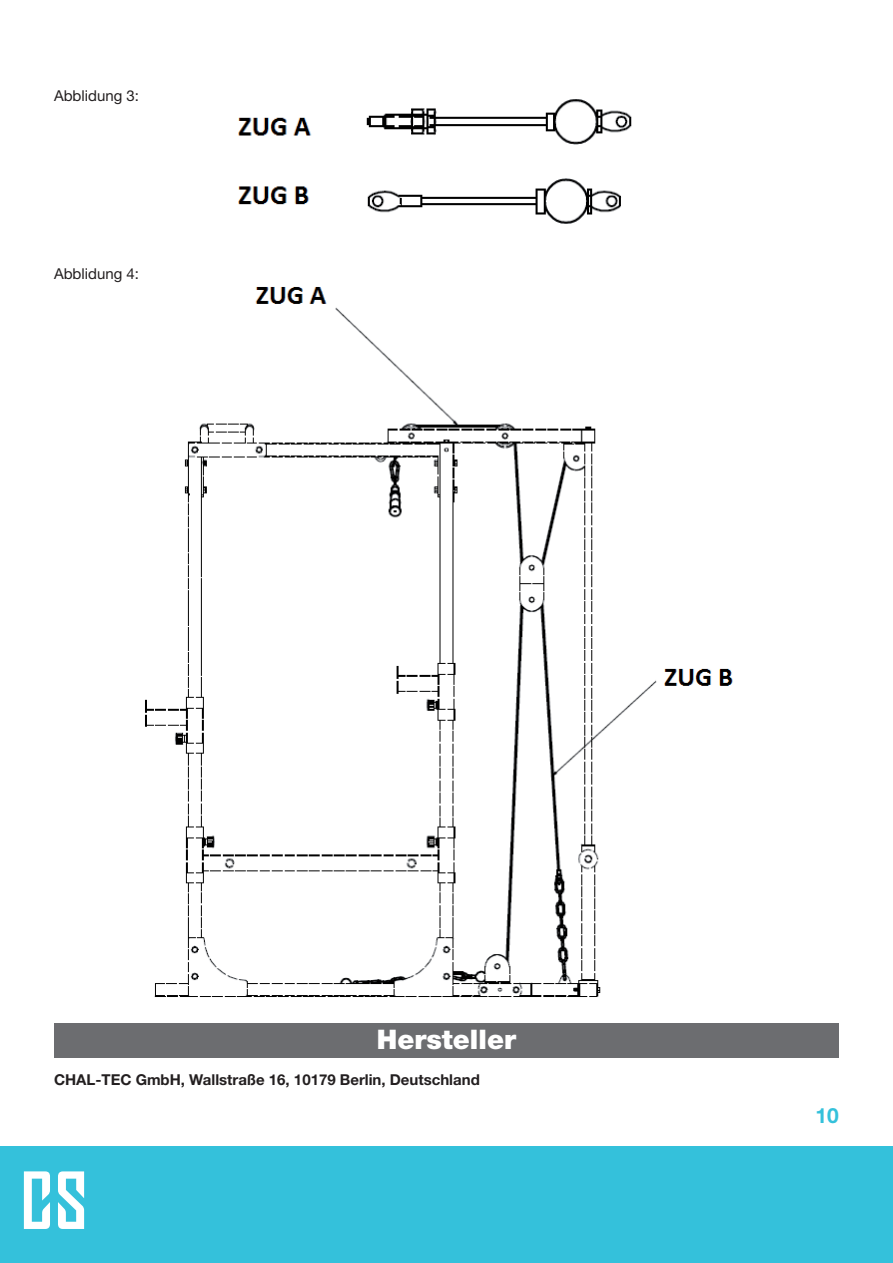
<style>
.page{position:relative;width:893px;height:1263px;background:#fff}
.page>*{position:absolute;margin:0;border:0;box-sizing:border-box;transform-origin:0 0}
.t1{font:900 27px "Helvetica Neue";color:#fff}
.t2{font:700 21px "Helvetica Neue";color:#34c1db}
.t3{font:700 15px "Helvetica Neue";color:#231f20}
.t4{font:15px "Helvetica Neue";color:#231f20}
</style>
<div class="page">
<div style="left:0;top:1146px;width:893px;height:117px;background:#34c1db"></div>
<svg style="left:24px;top:1171px;width:26px;height:58px"></svg>
<svg style="left:58px;top:1171px;width:26px;height:58px"></svg>
<div style="left:54px;top:1023px;width:785px;height:34px;background:#6c6d70"></div>
<img style="left:238px;top:99px;width:394px;height:125px">
<img style="left:145px;top:287px;width:588px;height:710px">
<p class="t4" style="left:54px;top:87px;width:87px">Abblidung 3:</p>
<p class="t4" style="left:54px;top:265px;width:87px">Abblidung 4:</p>
<h1 class="t1" style="left:377px;top:1024px;width:140px">Hersteller</h1>
<p class="t3" style="left:54px;top:1071px;width:427px">CHAL-TEC GmbH, Wallstraße 16, 10179 Berlin, Deutschland</p>
<h2 class="t2" style="left:816px;top:1102px;width:25px">10</h2>
</div>
